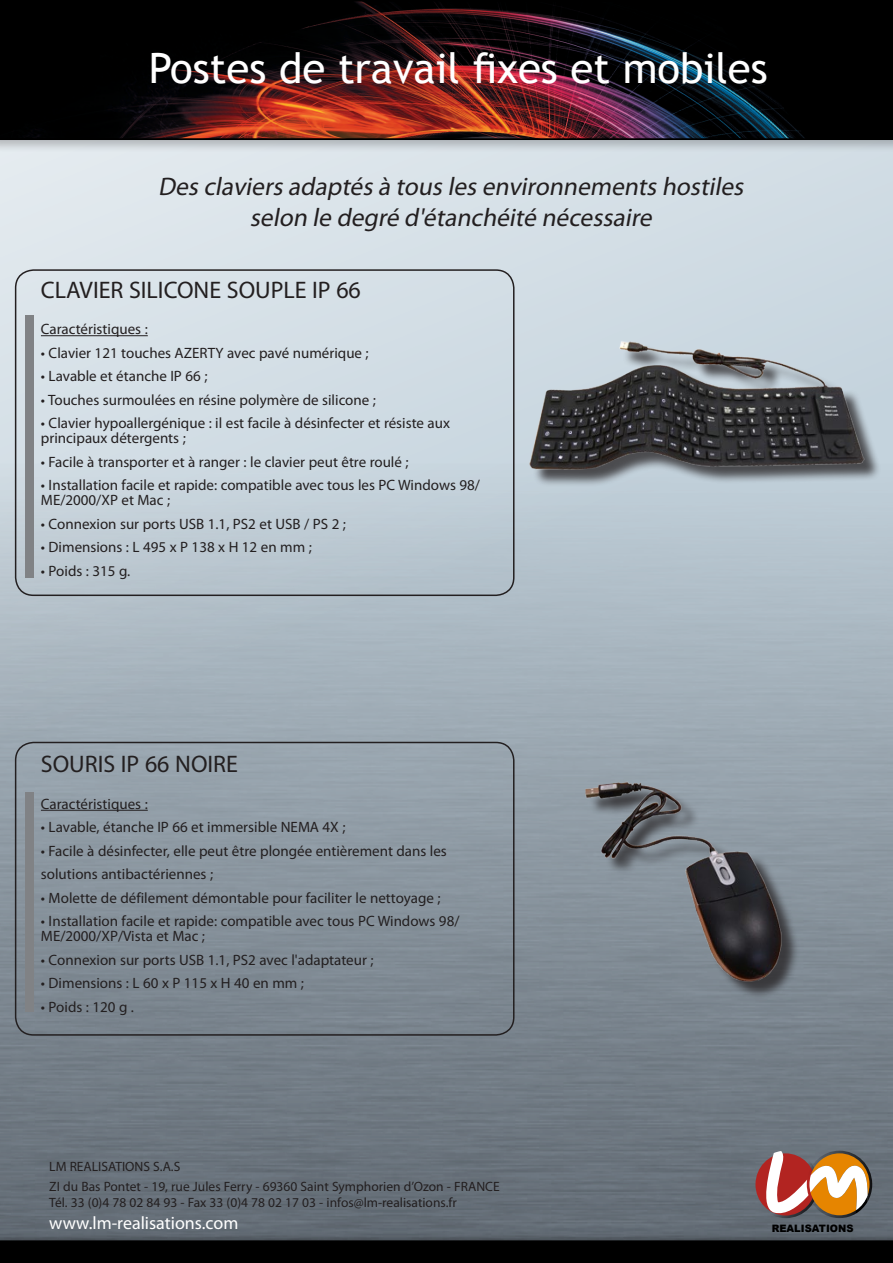
<style>
.page{position:relative;width:893px;height:1263px;background:#fff}
.page>*{position:absolute;margin:0;border:0;box-sizing:border-box;transform-origin:0 0}
.t1{font:42px "Trebuchet MS";color:#fff}
.t2{font:42px "Myriad Pro";color:#fff}
.t3{font:italic 25.5px "Myriad Pro";color:#231f20}
.Normal_e{font:24px "Myriad Pro";color:#231f20}
.Normal_e-2{font:18px "Myriad Pro";color:#fff}
.Normal_e-3{font:15px/15px "Myriad Pro";color:#231f20}
.Normal_e-4{font:13.5px "Myriad Pro";color:#231f20}
.t4{font:900 10.2px "Arial";color:#000}
</style>
<div class="page">
<div style="left:0;top:0;width:893px;height:1240px;background:#d5dfe7"></div>
<img style="left:0;top:463px;width:893px;height:770px">
<div style="left:0;top:0;width:893px;height:153px;background:#231f20;opacity:.25"></div>
<div style="left:0;top:1233px;width:893px;height:30px;background:#585f67"></div>
<img style="left:0;top:0;width:893px;height:140px">
<div style="left:0;top:1240px;width:893px;height:23px;background:#000"></div>
<svg style="left:753px;top:1151px;width:119px;height:67px;background:#b9876d"></svg>
<div style="left:15px;top:269px;width:499px;height:327px;border:2px solid #231f20;border-radius:18px"></div>
<hr style="left:41px;top:335px;width:107px;height:1px;background:#231f20">
<div style="left:533px;top:344px;width:348px;height:143px;background:#231f20;opacity:.75"></div>
<img style="left:519px;top:315px;width:353px;height:222px">
<div style="left:25px;top:315px;width:9px;height:263px;background:#808285"></div>
<div style="left:15px;top:742px;width:499px;height:294px;border:2px solid #231f20;border-radius:18px"></div>
<hr style="left:41px;top:810px;width:107px;height:1px;background:#231f20">
<img style="left:574px;top:762px;width:259px;height:240px">
<div style="left:25px;top:792px;width:9px;height:220px;background:#808285"></div>
<p class="t1" style="left:149px;top:43px;width:620px">Postes de travail fixes et mobiles</p>
<h1 class="t2" style="left:349px;top:49px;width:378px">Concepteur Fabricant</h1>
<p class="t3" style="left:158px;top:171px;width:592px">Des claviers adaptés à tous les environnements hostiles</p>
<p class="t3" style="left:250px;top:201px;width:409px">selon le degré d'étanchéité nécessaire</p>
<p class="Normal_e" style="left:41px;top:275px;width:321px">CLAVIER SILICONE SOUPLE IP 66</p>
<p class="Normal_e-3" style="left:41px;top:321px;width:108px">Caractéristiques :</p>
<p class="Normal_e-3" style="left:41px;top:345px;width:329px">• Clavier 121 touches AZERTY avec pavé numérique ;</p>
<p class="Normal_e-3" style="left:41px;top:368px;width:168px">• Lavable et étanche IP 66 ;</p>
<p class="Normal_e-3" style="left:41px;top:392px;width:337px">• Touches surmoulées en résine polymère de silicone ;</p>
<p class="Normal_e-3" style="left:41px;top:415px;width:411px">• Clavier hypoallergénique : il est facile à désinfecter et résiste aux principaux détergents ;</p>
<p class="Normal_e-3" style="left:41px;top:454px;width:369px">• Facile à transporter et à ranger : le clavier peut être roulé ;</p>
<p class="Normal_e-3" style="left:41px;top:477px;width:441px">• Installation facile et rapide: compatible avec tous les PC Windows 98/<br>ME/2000/XP et Mac ;</p>
<p class="Normal_e-3" style="left:41px;top:516px;width:307px">• Connexion sur ports USB 1.1, PS2 et USB / PS 2 ;</p>
<p class="Normal_e-3" style="left:41px;top:539px;width:272px">• Dimensions : L 495 x P 138 x H 12 en mm ;</p>
<p class="Normal_e-3" style="left:41px;top:563px;width:91px">• Poids : 315 g.</p>
<p class="Normal_e" style="left:41px;top:749px;width:199px">SOURIS IP 66 NOIRE</p>
<p class="Normal_e-3" style="left:41px;top:796px;width:108px">Caractéristiques :</p>
<p class="Normal_e-3" style="left:41px;top:819px;width:306px">• Lavable, étanche IP 66 et immersible NEMA 4X ;</p>
<p class="Normal_e-3" style="left:41px;top:843px;width:407px">• Facile à désinfecter, elle peut être plongée entièrement dans les</p>
<p class="Normal_e-3" style="left:41px;top:866px;width:174px">solutions antibactériennes ;</p>
<p class="Normal_e-3" style="left:41px;top:890px;width:401px">• Molette de défilement démontable pour faciliter le nettoyage ;</p>
<p class="Normal_e-3" style="left:41px;top:913px;width:420px">• Installation facile et rapide: compatible avec tous PC Windows 98/<br>ME/2000/XP/Vista et Mac ;</p>
<p class="Normal_e-3" style="left:41px;top:952px;width:334px">• Connexion sur ports USB 1.1, PS2 avec l'adaptateur ;</p>
<p class="Normal_e-3" style="left:41px;top:975px;width:265px">• Dimensions : L 60 x P 115 x H 40 en mm ;</p>
<p class="Normal_e-3" style="left:41px;top:999px;width:95px">• Poids : 120 g .</p>
<p class="Normal_e-4" style="left:49px;top:1158px;width:133px">LM REALISATIONS S.A.S</p>
<p class="Normal_e-4" style="left:49px;top:1178px;width:452px">ZI du Bas Pontet - 19, rue Jules Ferry - 69360 Saint Symphorien d’Ozon - FRANCE</p>
<p class="Normal_e-4" style="left:49px;top:1194px;width:409px">Tél. 33 (0)4 78 02 84 93 - Fax 33 (0)4 78 02 17 03 - infos@lm-realisations.fr</p>
<p class="Normal_e-2" style="left:49px;top:1212px;width:191px">www.lm-realisations.com</p>
<p class="t4" style="left:772px;top:1222px;width:83px">REALISATIONS</p>
</div>
